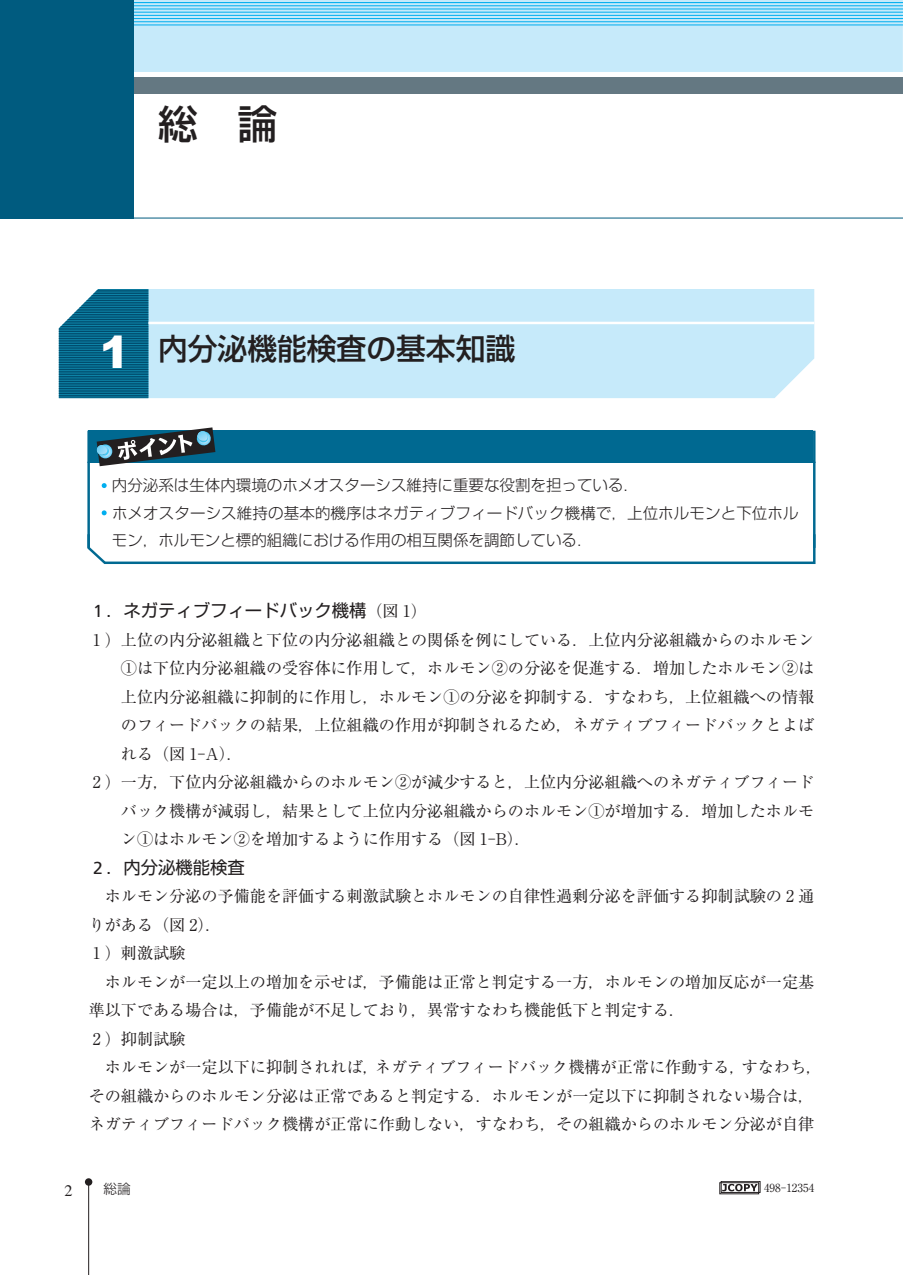
<style>
.page{position:relative;width:903px;height:1275px;background:#fff}
.page>*{position:absolute;margin:0;border:0;box-sizing:border-box;transform-origin:0 0}
.t1{font:500 39.73px "Shin Go Pr 5";color:#231f20}
.t2{font:500 29.75px "Shin Go Pr 5";color:#231f20}
.t3{font:17.32px "Shin Go Pr 5";color:#231f20}
.t4{font:16.1px/28.5px "Ryumin Pr 5";color:#231f20}
.t5{font:16.1px "Times LT Std";color:#231f20}
.t6{font:300 15.58px/27.3px "Shin Go Pr 5";color:#231f20}
.t7{font:300 13.65px "Shin Go Pr 5";color:#231f20}
.t8{font:11.2px "Ryumin Pr 5";color:#231f20}
.s1{font-family:"Arial";font-weight:900;font-size:44.62px;color:#fff}
.s2{font-family:"Frutiger LT Std"}
.s3{font-family:"Ryumin Pr 5";font-size:16.1px}
</style>
<div class="page">
<svg style="left:133px;top:1px;width:770px;height:144px;fill:#c6eafa"></svg>
<hr style="left:0;top:0;width:903px;height:1px;background:#00aeef">
<hr style="left:0;top:2px;width:903px;height:1px;background:#00aeef">
<hr style="left:0;top:5px;width:903px;height:1px;background:#00aeef">
<hr style="left:0;top:9px;width:903px;height:1px;background:#00aeef">
<hr style="left:0;top:12px;width:903px;height:1px;background:#00aeef">
<hr style="left:0;top:15px;width:903px;height:1px;background:#00aeef">
<hr style="left:0;top:18px;width:903px;height:1px;background:#00aeef">
<hr style="left:0;top:21px;width:903px;height:1px;background:#00aeef">
<hr style="left:0;top:25px;width:903px;height:1px;background:#00aeef">
<div style="left:79px;top:75px;width:824px;height:19px;background:#647882"></div>
<div style="left:79px;top:72px;width:824px;height:5px;background:#fff"></div>
<hr style="left:133px;top:218px;width:770px;height:1px;background:#005b7f">
<div style="left:0;top:0;width:133px;height:218px;background:#005b7f"></div>
<div style="left:148px;top:289px;width:666px;height:109px;background:#c6eafa"></div>
<svg style="left:59px;top:291px;width:89px;height:106px;background:#1c7fa0"></svg>
<hr style="left:59px;top:374px;width:89px;height:1px;background:#004b6c">
<hr style="left:59px;top:371px;width:89px;height:1px;background:#004b6c">
<hr style="left:59px;top:369px;width:89px;height:1px;background:#004b6c">
<hr style="left:59px;top:366px;width:89px;height:2px;background:#004b6c">
<hr style="left:59px;top:364px;width:89px;height:1px;background:#004b6c">
<hr style="left:59px;top:362px;width:89px;height:1px;background:#004b6c">
<hr style="left:59px;top:359px;width:89px;height:2px;background:#004b6c">
<hr style="left:59px;top:357px;width:89px;height:1px;background:#004b6c">
<hr style="left:59px;top:355px;width:89px;height:1px;background:#004b6c">
<hr style="left:59px;top:352px;width:89px;height:1px;background:#004b6c">
<hr style="left:59px;top:350px;width:89px;height:1px;background:#004b6c">
<hr style="left:59px;top:347px;width:89px;height:2px;background:#004b6c">
<hr style="left:59px;top:397px;width:89px;height:1px;background:#004b6c">
<hr style="left:59px;top:395px;width:89px;height:1px;background:#004b6c">
<hr style="left:59px;top:393px;width:89px;height:1px;background:#004b6c">
<hr style="left:59px;top:390px;width:89px;height:2px;background:#004b6c">
<hr style="left:59px;top:388px;width:89px;height:1px;background:#004b6c">
<hr style="left:59px;top:386px;width:89px;height:1px;background:#004b6c">
<hr style="left:59px;top:383px;width:89px;height:1px;background:#004b6c">
<hr style="left:59px;top:381px;width:89px;height:1px;background:#004b6c">
<hr style="left:59px;top:378px;width:89px;height:2px;background:#004b6c">
<hr style="left:59px;top:376px;width:89px;height:1px;background:#004b6c">
<hr style="left:59px;top:345px;width:89px;height:1px;background:#004b6c">
<hr style="left:59px;top:343px;width:89px;height:1px;background:#004b6c">
<hr style="left:59px;top:340px;width:89px;height:1px;background:#004b6c">
<hr style="left:59px;top:338px;width:89px;height:1px;background:#004b6c">
<hr style="left:59px;top:335px;width:89px;height:2px;background:#004b6c">
<hr style="left:59px;top:333px;width:89px;height:1px;background:#004b6c">
<hr style="left:59px;top:331px;width:89px;height:1px;background:#004b6c">
<hr style="left:59px;top:328px;width:89px;height:2px;background:#004b6c">
<hr style="left:59px;top:326px;width:89px;height:1px;background:#004b6c">
<hr style="left:59px;top:324px;width:89px;height:1px;background:#004b6c">
<hr style="left:59px;top:321px;width:89px;height:1px;background:#004b6c">
<hr style="left:59px;top:319px;width:89px;height:1px;background:#004b6c">
<hr style="left:59px;top:316px;width:89px;height:2px;background:#004b6c">
<hr style="left:59px;top:314px;width:89px;height:1px;background:#004b6c">
<hr style="left:59px;top:312px;width:89px;height:1px;background:#004b6c">
<hr style="left:59px;top:309px;width:89px;height:2px;background:#004b6c">
<hr style="left:59px;top:307px;width:89px;height:1px;background:#004b6c">
<hr style="left:59px;top:305px;width:89px;height:1px;background:#004b6c">
<hr style="left:59px;top:302px;width:89px;height:1px;background:#004b6c">
<hr style="left:59px;top:300px;width:89px;height:1px;background:#004b6c">
<hr style="left:59px;top:297px;width:89px;height:2px;background:#004b6c">
<hr style="left:59px;top:295px;width:89px;height:1px;background:#004b6c">
<hr style="left:59px;top:293px;width:89px;height:1px;background:#004b6c">
<hr style="left:59px;top:290px;width:89px;height:1px;background:#004b6c">
<hr style="left:59px;top:289px;width:89px;height:1px;background:#004b6c">
<hr style="left:148px;top:322px;width:666px;height:2px;background:#fff">
<hr style="left:813px;top:462px;width:2px;height:86px;background:#006991">
<hr style="left:87px;top:462px;width:3px;height:86px;background:#006991">
<svg style="left:87px;top:532px;width:729px;height:32px"></svg>
<svg style="left:102px;top:483px;width:5px;height:5px"></svg>
<svg style="left:102px;top:510px;width:5px;height:5px"></svg>
<div style="left:89px;top:431px;width:724px;height:32px;background:#006991"></div>
<svg style="left:97px;top:427px;width:118px;height:39px"></svg>
<svg style="left:723px;top:1184px;width:34px;height:7px"></svg>
<div style="left:721px;top:1181px;width:39px;height:12px;border:1px solid #231f20"></div>
<hr style="left:88px;top:1182px;width:1px;height:93px;background:#231f20">
<div style="left:85px;top:1178px;width:7px;height:8px;background:#231f20;border-radius:50%"></div>
<h1 class="t1" style="left:158px;top:105px;width:121px">総 論</h1>
<h2 class="t2" style="left:100px;top:334px;width:417px"><span class="s1">1</span> 内分泌機能検査の基本知識</h2>
<p class="t6" style="left:112px;top:472px;width:688px">内分泌系は生体内環境のホメオスターシス維持に重要な役割を担っている．<br>ホメオスターシス維持の基本的機序はネガティブフィードバック機構で，上位ホルモンと下位ホルモン，ホルモンと標的組織における作用の相互関係を調節している．</p>
<p class="t3" style="left:93px;top:602px;width:327px"><span class="s2">1</span> ．ネガティブフィードバック機構<span class="s3">（図 1)</span></p>
<p class="t4" style="left:93px;top:625px;width:723px">1 ) 上位の内分泌組織と下位の内分泌組織との関係を例にしている．上位内分泌組織からのホルモン</p>
<p class="t4" style="left:121px;top:653px;width:695px">①は下位内分泌組織の受容体に作用して，ホルモン②の分泌を促進する．増加したホルモン②は</p>
<p class="t4" style="left:121px;top:682px;width:695px">上位内分泌組織に抑制的に作用し，ホルモン①の分泌を抑制する．すなわち，上位組織への情報</p>
<p class="t4" style="left:121px;top:711px;width:695px">のフィードバックの結果，上位組織の作用が抑制されるため，ネガティブフィードバックとよば</p>
<p class="t4" style="left:121px;top:739px;width:123px">れる（図 1-A）．</p>
<p class="t4" style="left:93px;top:768px;width:723px">2 ) 一方，下位内分泌組織からのホルモン②が減少すると，上位内分泌組織へのネガティブフィード</p>
<p class="t4" style="left:121px;top:796px;width:695px">バック機構が減弱し，結果として上位内分泌組織からのホルモン①が増加する．増加したホルモ</p>
<p class="t4" style="left:121px;top:825px;width:412px">ン①はホルモン②を増加するように作用する（図 1-B）．</p>
<p class="t3" style="left:93px;top:859px;width:153px"><span class="s2">2</span> ．内分泌機能検査</p>
<p class="t4" style="left:89px;top:882px;width:727px;text-indent:16px">ホルモン分泌の予備能を評価する刺激試験とホルモンの自律性過剰分泌を評価する抑制試験の 2 通りがある（図 2）．<br>1 ) 刺激試験</p>
<p class="t4" style="left:89px;top:967px;width:727px;text-indent:16px">ホルモンが一定以上の増加を示せば，予備能は正常と判定する一方，ホルモンの増加反応が一定基準以下である場合は，予備能が不足しており，異常すなわち機能低下と判定する．<br>2 ) 抑制試験</p>
<p class="t4" style="left:89px;top:1053px;width:735px;text-indent:16px">ホルモンが一定以下に抑制されれば，ネガティブフィードバック機構が正常に作動する，すなわち，その組織からのホルモン分泌は正常であると判定する．ホルモンが一定以下に抑制されない場合は，ネガティブフィードバック機構が正常に作動しない，すなわち，その組織からのホルモン分泌が自律</p>
<p class="t5" style="left:64px;top:1181px;width:10px">2</p>
<p class="t7" style="left:104px;top:1181px;width:29px">総論</p>
<p class="t8" style="left:764px;top:1182px;width:52px">498-12354</p>
</div>
